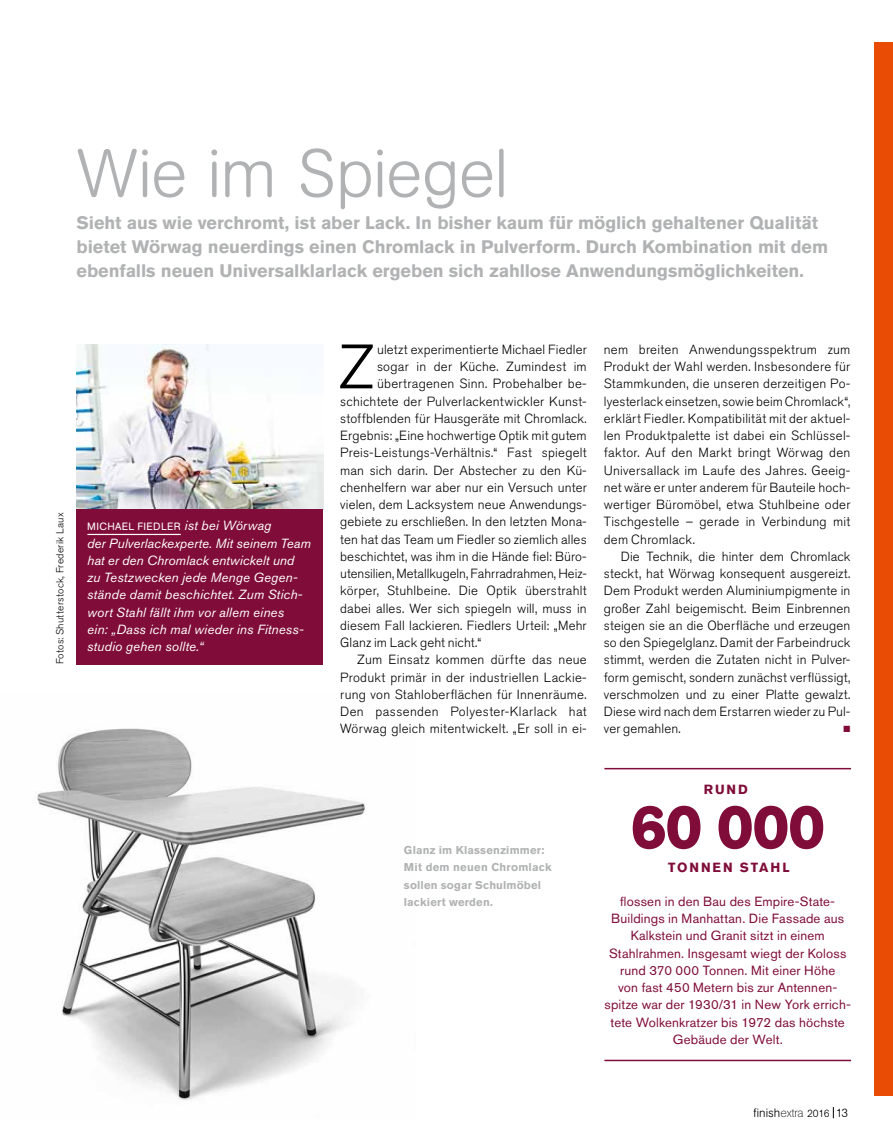
<style>
.page{position:relative;width:893px;height:1144px;background:#fff}
.page>*{position:absolute;margin:0;border:0;box-sizing:border-box;transform-origin:0 0}
.t1{font:300 67.5px "AG Book Rounded Pro";letter-spacing:-.015em;color:#b1b2b3}
.t2{font:300 62.1px "Akzidenz Grotesk BE";color:#000}
.t3{font:700 60px "AG Book Rounded Pro";color:#800d39}
.t4{font:700 18px/24px "Akzidenz Grotesk BE";letter-spacing:-.005em;color:#b1b2b3}
.t5{font:300 13.2px/17.2px "Akzidenz Grotesk BE";letter-spacing:.015em;color:#000;text-align:justify}
.t6{font:13.2px/17.2px "Akzidenz Grotesk BE";letter-spacing:.01em;color:#800d39;text-align:center}
.t7{font:italic 13.2px/17.2px "Akzidenz Grotesk BE";letter-spacing:.01em;color:#fff}
.t8{font:700 13.2px "Akzidenz Grotesk BE";letter-spacing:.145em;color:#800d39}
.t9{font:300 12px "AG Book Rounded Pro";color:#000}
.t10{font:700 11.25px/17.2px "Akzidenz Grotesk BE";letter-spacing:.02em;color:#b1b2b3}
.t11{font:10.5px "AG Book Rounded Pro";letter-spacing:.04em;color:#fff}
.t12{font:300 10.2px "Akzidenz Grotesk BE";letter-spacing:.02em;color:#000}
.t13{font:9px "Zapf Dingbats ITC";color:#800d39}
.s1{font-family:"Akzidenz Grotesk BE";font-style:italic;font-size:13.2px}
.s2{font-weight:200}
.s3{font-size:10.5px}
</style>
<div class="page">
<img style="left:37px;top:728px;width:330px;height:373px">
<img style="left:77px;top:344px;width:246px;height:165px">
<div style="left:875px;top:43px;width:18px;height:1053px;background:#e94c05"></div>
<div style="left:77px;top:509px;width:246px;height:155px;background:#800d39"></div>
<svg style="left:88px;top:534px;width:92px;height:1px"></svg>
<hr style="left:604px;top:768px;width:247px;height:1px;background:#800d39">
<hr style="left:604px;top:1060px;width:247px;height:1px;background:#800d39">
<h1 class="t1" style="left:77px;top:129px;width:433px">Wie im Spiegel</h1>
<p class="t4" style="left:77px;top:211px;width:753px">Sieht aus wie verchromt, ist aber Lack. In bisher kaum für möglich gehaltener Qualität bietet Wörwag neuerdings einen Chromlack in Pulverform. Durch Kombination mit dem ebenfalls neuen Universalklarlack ergeben sich zahllose Anwendungsmöglichkeiten.</p>
<p class="t12" style="left:54px;top:664px;width:153px;rotate:-90deg">Fotos: Shutterstock, Frederik Laux</p>
<p class="t11" style="left:87px;top:520px;width:186px">MICHAEL FIEDLER <span class="s1">ist bei Wörwag</span></p>
<p class="t7" style="left:87px;top:534px;width:225px">der Pulverlackexperte. Mit seinem Team hat er den Chromlack entwickelt und<br>zu Testzwecken jede Menge Gegen&shy;stände damit beschichtet. Zum Stich&shy;wort Stahl fällt ihm vor allem eines<br>ein: „Dass ich mal wieder ins Fitness&shy;studio gehen sollte.“</p>
<h2 class="t2" style="left:338px;top:332px;width:38px">Z</h2>
<p class="t5" style="left:377px;top:341px;width:211px">uletzt experimentierte Michael Fiedler</p>
<p class="t5" style="left:377px;top:358px;width:211px">sogar in der Küche. Zumindest im</p>
<p class="t5" style="left:377px;top:375px;width:211px">übertragenen Sinn. Probehalber be-</p>
<p class="t5" style="left:340px;top:393px;width:248px">schichtete der Pulverlackentwickler Kunst-</p>
<p class="t5" style="left:340px;top:410px;width:248px">stoffblenden für Hausgeräte mit Chromlack.</p>
<p class="t5" style="left:340px;top:427px;width:248px">Ergebnis: „Eine hochwertige Optik mit gutem</p>
<p class="t5" style="left:340px;top:444px;width:248px">Preis-Leistungs-Verhältnis.“ Fast spiegelt</p>
<p class="t5" style="left:340px;top:462px;width:248px">man sich darin. Der Abstecher zu den Kü-</p>
<p class="t5" style="left:340px;top:479px;width:248px">chenhelfern war aber nur ein Versuch unter</p>
<p class="t5" style="left:340px;top:496px;width:248px">vielen, dem Lacksystem neue Anwendungs-</p>
<p class="t5" style="left:340px;top:513px;width:248px">gebiete zu erschließen. In den letzten Mona-</p>
<p class="t5" style="left:340px;top:531px;width:248px">ten hat das Team um Fiedler so ziemlich alles</p>
<p class="t5" style="left:340px;top:548px;width:248px">beschichtet, was ihm in die Hände fiel: Büro-</p>
<p class="t5" style="left:340px;top:565px;width:248px">utensilien, Metallkugeln, Fahrradrahmen, Heiz-</p>
<p class="t5" style="left:340px;top:582px;width:248px">körper, Stuhlbeine. Die Optik überstrahlt</p>
<p class="t5" style="left:340px;top:600px;width:248px">dabei alles. Wer sich spiegeln will, muss in</p>
<p class="t5" style="left:340px;top:617px;width:248px">diesem Fall lackieren. Fiedlers Urteil: „Mehr</p>
<p class="t5" style="left:340px;top:634px;width:143px">Glanz im Lack geht nicht.“</p>
<p class="t5" style="left:357px;top:651px;width:231px">Zum Einsatz kommen dürfte das neue</p>
<p class="t5" style="left:340px;top:669px;width:248px">Produkt primär in der industriellen Lackie-</p>
<p class="t5" style="left:340px;top:686px;width:248px">rung von Stahloberflächen für Innenräume.</p>
<p class="t5" style="left:340px;top:703px;width:248px">Den passenden Polyester-Klarlack hat</p>
<p class="t5" style="left:340px;top:720px;width:248px">Wörwag gleich mitentwickelt. „Er soll in ei-</p>
<p class="t5" style="left:604px;top:341px;width:248px">nem breiten Anwendungsspektrum zum Produkt der Wahl werden. Insbesondere für Stammkunden, die unseren derzeitigen Po&shy;lyesterlack einsetzen, sowie beim Chromlack“, erklärt Fiedler. Kompatibilität mit der aktuel&shy;len Produktpalette ist dabei ein Schlüssel&shy;faktor. Auf den Markt bringt Wörwag den Universallack im Laufe des Jahres. Geeig&shy;net wäre er unter anderem für Bauteile hoch&shy;wertiger Büromöbel, etwa Stuhlbeine oder Tischgestelle – gerade in Verbindung mit dem Chromlack.</p>
<p class="t5" style="left:604px;top:548px;width:248px;text-indent:17px">Die Technik, die hinter dem Chromlack steckt, hat Wörwag konsequent ausgereizt.<br>Dem Produkt werden Aluminiumpigmente in großer Zahl beigemischt. Beim Einbrennen steigen sie an die Oberfläche und erzeugen so den Spiegelglanz. Damit der Farbeindruck stimmt, werden die Zutaten nicht in Pulver&shy;form gemischt, sondern zunächst verflüssigt, verschmolzen und zu einer Platte gewalzt.<br>Diese wird nach dem Erstarren wieder zu Pul&shy;ver gemahlen.</p>
<p class="t13" style="left:843px;top:724px;width:8px">■</p>
<p class="t10" style="left:404px;top:841px;width:149px">Glanz im Klassenzimmer:<br>Mit dem neuen Chromlack sollen sogar Schulmöbel lackiert werden.</p>
<p class="t8" style="left:704px;top:782px;width:45px">RUND</p>
<h3 class="t3" style="left:631px;top:788px;width:196px">60 000</h3>
<p class="t8" style="left:668px;top:860px;width:123px">TONNEN STAHL</p>
<p class="t6" style="left:604px;top:892px;width:248px">flossen in den Bau des Empire-State-Buildings in Manhattan. Die Fassade aus Kalkstein und Granit sitzt in einem Stahlrahmen. Insgesamt wiegt der Koloss rund 370 000 Tonnen. Mit einer Höhe<br>von fast 450 Metern bis zur Antennen&shy;spitze war der 1930/31 in New York errich&shy;tete Wolkenkratzer bis 1972 das höchste Gebäude der Welt.</p>
<p class="t9" style="left:753px;top:1105px;width:96px">finish<span class="s2">extra</span> <span class="s3">2016</span> 13</p>
</div>
